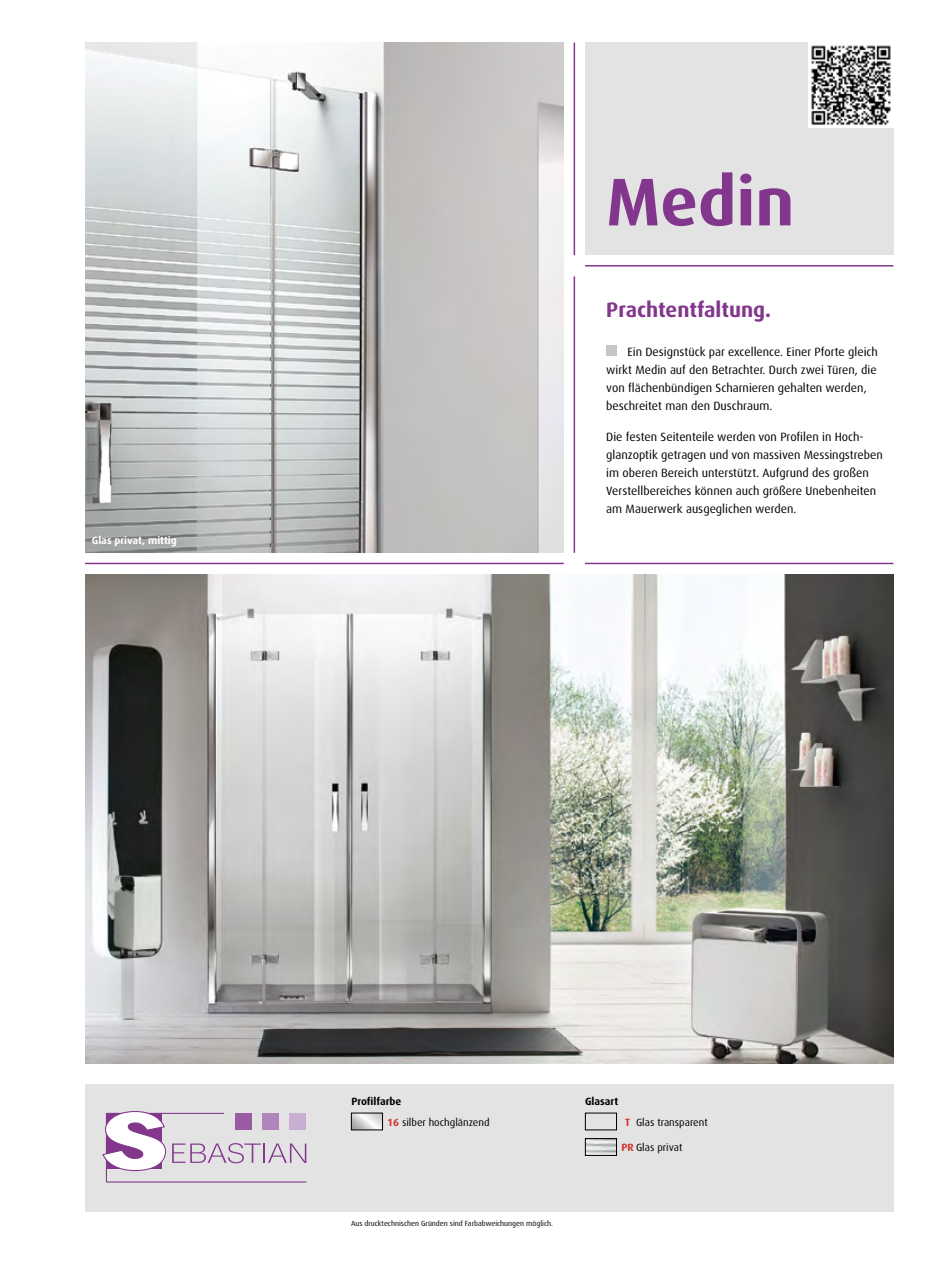
<style>
.page{position:relative;width:936px;height:1263px;background:#fff}
.page>*{position:absolute;margin:0;border:0;box-sizing:border-box;transform-origin:0 0}
.t1{font:700 67.5px "Dax OT";color:#82368c}
.t2{font:700 21px "Dax OT";color:#82368c}
.t3{font:12px/18px "Dax OT";color:#000}
.t4{font:10.5px "Dax OT";color:#000}
.t5{font:700 10.5px "Dax OT";color:#000}
.t6{font:700 10.5px "Dax OT";color:#fff}
.t7{font:7.5px "Dax OT";color:#000}
.s1{font-weight:700;color:#d5312d}
</style>
<div class="page">
<hr style="left:585px;top:563px;width:308px;height:1px;background:#82368c">
<hr style="left:573px;top:43px;width:2px;height:212px;background:#82368c">
<hr style="left:585px;top:265px;width:308px;height:1px;background:#82368c">
<div style="left:606px;top:345px;width:11px;height:11px;background:#c6c6c6"></div>
<img style="left:85px;top:43px;width:478px;height:510px">
<hr style="left:85px;top:563px;width:478px;height:1px;background:#82368c">
<img style="left:85px;top:574px;width:808px;height:489px">
<div style="left:85px;top:1084px;width:808px;height:128px;background:#e3e3e3"></div>
<svg style="left:102px;top:1111px;width:204px;height:71px"></svg>
<div style="left:585px;top:43px;width:308px;height:212px;background:#e3e3e3"></div>
<hr style="left:573px;top:276px;width:2px;height:277px;background:#82368c">
<svg style="left:353px;top:1115px;width:28px;height:13px"></svg>
<div style="left:351px;top:1113px;width:32px;height:17px;border:1px solid #000"></div>
<div style="left:585px;top:1113px;width:32px;height:17px;border:1px solid #000"></div>
<img style="left:587px;top:1140px;width:28px;height:14px">
<div style="left:585px;top:1138px;width:32px;height:18px;border:1px solid #000"></div>
<img style="left:808px;top:43px;width:85px;height:85px">
<p class="t6" style="left:92px;top:534px;width:86px">Glas privat, mittig</p>
<h1 class="t1" style="left:606px;top:159px;width:190px">Medin</h1>
<h2 class="t2" style="left:606px;top:296px;width:166px">Prachtentfaltung.</h2>
<p class="t3" style="left:606px;top:343px;width:273px;text-indent:21px">Ein Designstück par excellence. Einer Pforte gleich wirkt Medin auf den Betrachter. Durch zwei Türen, die von flächenbündigen Scharnieren gehalten werden, beschreitet man den Duschraum.</p>
<p class="t3" style="left:606px;top:427px;width:278px">Die festen Seitenteile werden von Profilen in Hoch&shy;glanzoptik getragen und von massiven Messingstreben im oberen Bereich unterstützt. Aufgrund des großen Verstellbereiches können auch größere Unebenheiten am Mauerwerk ausgeglichen werden.</p>
<p class="t5" style="left:351px;top:1095px;width:51px">Profilfarbe</p>
<p class="t5" style="left:585px;top:1095px;width:35px">Glasart</p>
<p class="t4" style="left:387px;top:1115px;width:104px"><span class="s1">16</span> silber hochglänzend</p>
<p class="t4" style="left:625px;top:1115px;width:84px"><span class="s1">T</span> Glas transparent</p>
<p class="t4" style="left:621px;top:1141px;width:62px"><span class="s1">PR</span> Glas privat</p>
<p class="t7" style="left:351px;top:1219px;width:203px">Aus drucktechnischen Gründen sind Farbabweichungen möglich.</p>
</div>
